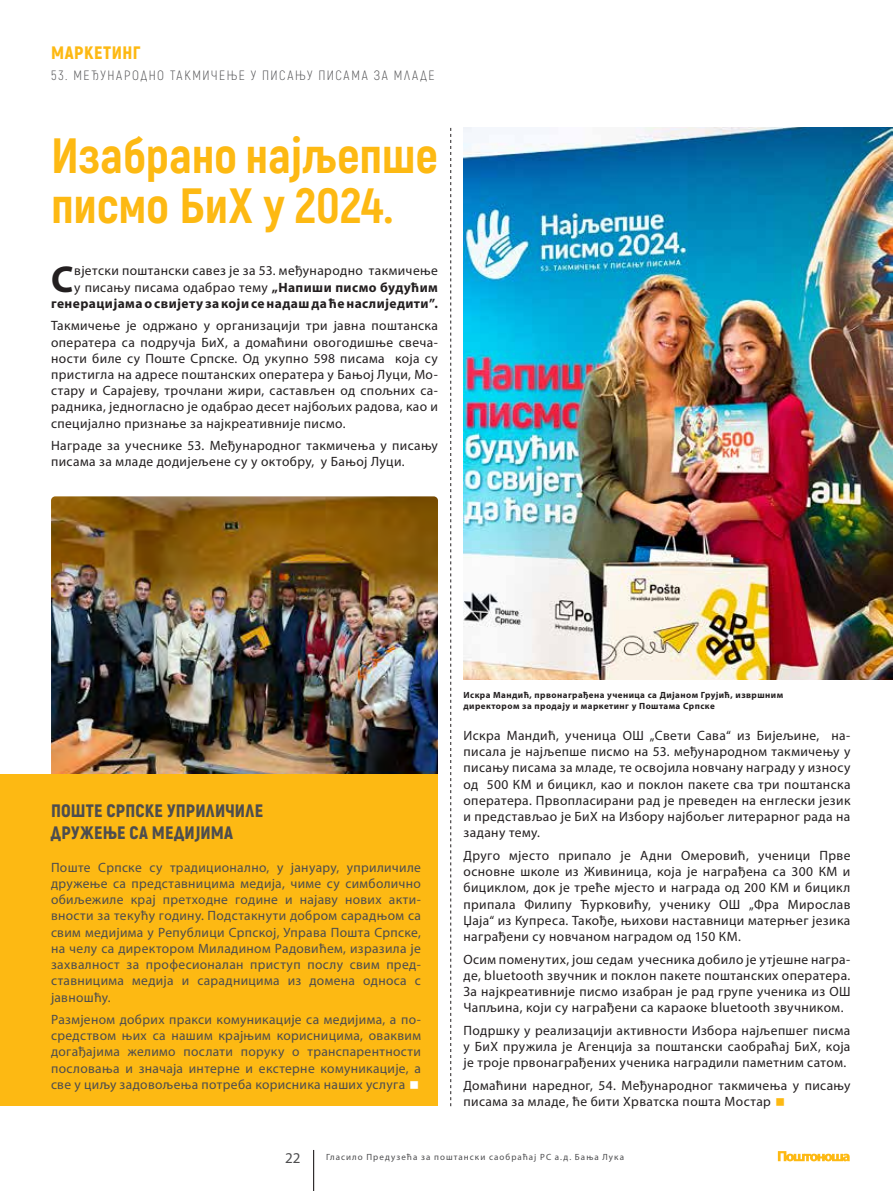
<style>
.page{position:relative;width:893px;height:1191px;background:#fff}
.page>*{position:absolute;margin:0;border:0;box-sizing:border-box;transform-origin:0 0}
.t1{font:800 49.5px/49.5px "Akrobat";color:#fdb913}
.t2{font:700 37.5px "Myriad Pro";color:#231f20}
.t3{font:900 18px/21.6px "Akrobat";letter-spacing:.01em;color:#4d4d4f}
.t4{font:900 18px "Akrobat";letter-spacing:.03em;color:#fdb913}
.t5{font:15px "Myriad Pro";color:#4d4d4f}
.t6{font:13.5px/16.2px "Myriad Pro";letter-spacing:.03em;color:#231f20;text-align:justify}
.t7{font:13.5px/16.2px "Myriad Pro";letter-spacing:.025em;color:#4d4d4f;text-align:justify}
.t8{font:300 13.5px "Akrobat";letter-spacing:.125em;color:#4d4d4f}
.t9{font:700 9px/10.8px "Myriad Pro";letter-spacing:.05em;color:#231f20}
.t10{font:9px "Myriad Pro";letter-spacing:.12em;color:#4d4d4f}
.s1{font-weight:700}
</style>
<div class="page">
<img style="left:463px;top:128px;width:430px;height:551px">
<img style="left:51px;top:496px;width:387px;height:278px">
<hr style="left:313px;top:1150px;width:1px;height:41px;background:#231f20">
<svg style="left:778px;top:1151px;width:72px;height:10px"></svg>
<div style="left:0;top:774px;width:438px;height:332px;background:#fdb913"></div>
<svg style="left:450px;top:128px;width:1px;height:978px"></svg>
<h3 class="t4" style="left:51px;top:41px;width:91px">МАРКЕТИНГ</h3>
<p class="t8" style="left:51px;top:67px;width:385px">53. МЕЂУНАРОДНО ТАКМИЧЕЊЕ У ПИСАЊУ ПИСАМА ЗА МЛАДЕ</p>
<h1 class="t1" style="left:51px;top:131px;width:388px">Изабрано најљепше писмо БиХ у 2024.</h1>
<p class="t6" style="left:51px;top:262px;width:388px;text-align:right">вјетски поштански савез је за 53. међународно такмичење<br>у писању писама одабрао тему <span class="s1">„Напиши писмо будућим генерацијама о свијету за који се надаш да ће наслиједити”.</span></p>
<p class="t6" style="left:51px;top:317px;width:388px">Такмичење је одржано у организацији три јавна поштанска оператера са подручја БиХ, а домаћини овогодишње свеча&shy;ности биле су Поште Српске. Од укупно 598 писама која су пристигла на адресе поштанских оператера у Бањој Луци, Мо&shy;стару и Сарајеву, трочлани жири, састављен од спољних са&shy;радника, једногласно је одабрао десет најбољих радова, као и специјално признање за најкреативније писмо.</p>
<p class="t6" style="left:51px;top:437px;width:388px">Награде за учеснике 53. Међународног такмичења у писању писама за младе додијељене су у октобру, у Бањој Луци.</p>
<h2 class="t2" style="left:51px;top:254px;width:24px">С</h2>
<h3 class="t3" style="left:51px;top:799px;width:214px">ПОШТЕ СРПСКЕ УПРИЛИЧИЛЕ<br>ДРУЖЕЊЕ СА МЕДИЈИМА</h3>
<p class="t7" style="left:51px;top:859px;width:371px">Поште Српске су традиционално, у јануару, уприличиле дружење са представницима медија, чиме су симболично обиљежиле крај претходне године и најаву нових акти&shy;вности за текућу годину. Подстакнути добром сарадњом са свим медијима у Републици Српској, Управа Пошта Српске, на челу са директором Миладином Радовићем, изразила је захвалност за професионалан приступ послу свим пред&shy;ставницима медија и сарадницима из домена односа с јавношћу.</p>
<p class="t7" style="left:51px;top:1011px;width:371px">Размјеном добрих пракси комуникације са медијима, а по&shy;средством њих са нашим крајњим корисницима, оваквим догађајима желимо послати поруку о транспарентности пословања и значаја интерне и екстерне комуникације, а све у циљу задовољења потреба корисника наших услуга</p>
<p class="t9" style="left:463px;top:689px;width:321px">Искра Мандић, првонаграђена ученица са Дијаном Грујић, извршним директором за продају и маркетинг у Поштама Српске</p>
<p class="t6" style="left:463px;top:727px;width:388px">Искра Мандић, ученица ОШ „Свети Сава“ из Бијељине, на&shy;писала је најљепше писмо на 53. међународном такмичењу у писању писама за младе, те освојила новчану награду у износу од 500 КМ и бицикл, као и поклон пакете сва три поштанска оператера. Првопласирани рад је преведен на енглески језик и представљао је БиХ на Избору најбољег литерарног рада на задану тему.</p>
<p class="t6" style="left:463px;top:847px;width:388px">Друго мјесто припало је Адни Омеровић, ученици Прве основне школе из Живиница, која је награђена са 300 КМ и бициклом, док је треће мјесто и награда од 200 КМ и бицикл припала Филипу Ћурковићу, ученику ОШ „Фра Мирослав Џаја“ из Купреса. Такође, њихови наставници матерњег језика награђени су новчаном наградом од 150 КМ.</p>
<p class="t6" style="left:463px;top:950px;width:388px">Осим поменутих, још седам учесника добило је утјешне награ&shy;де, bluetooth звучник и поклон пакете поштанских оператера.<br>За најкреативније писмо изабран је рад групе ученика из ОШ Чапљина, који су награђени са караоке bluetooth звучником.</p>
<p class="t6" style="left:463px;top:1021px;width:388px">Подршку у реализацији активности Избора најљепшег писма у БиХ пружила је Агенција за поштански саобраћај БиХ, која је троје првонаграђених ученика наградили паметним сатом.</p>
<p class="t6" style="left:463px;top:1076px;width:388px">Домаћини наредног, 54. Међународног такмичења у писању писама за младе, ће бити Хрватска пошта Мостар</p>
<p class="t5" style="left:285px;top:1148px;width:17px">22</p>
<p class="t10" style="left:326px;top:1151px;width:300px">Гласило Предузећа за поштански саобраћај РС а.д. Бања Лука</p>
</div>
